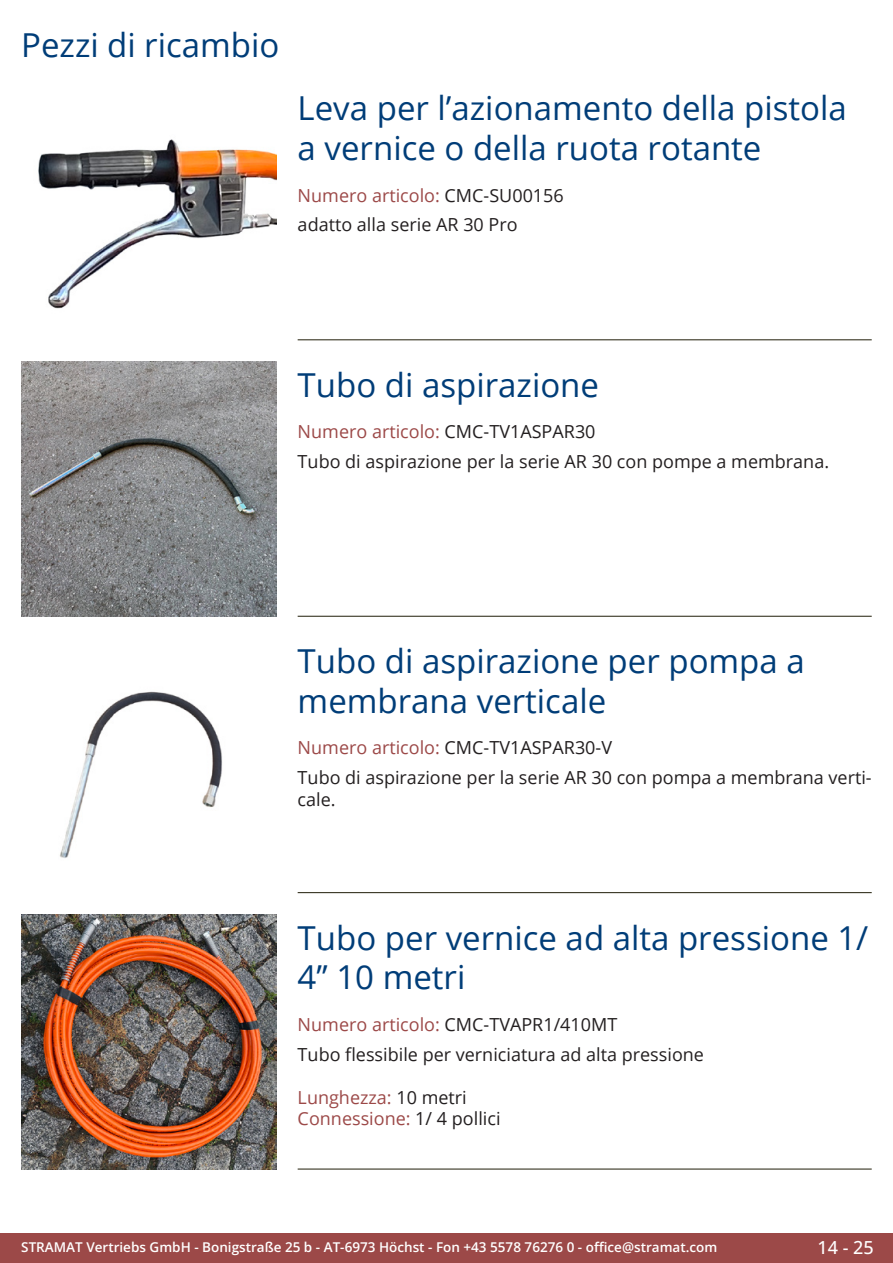
<style>
.page{position:relative;width:893px;height:1263px;background:#fff}
.page>*{position:absolute;margin:0;border:0;box-sizing:border-box;transform-origin:0 0}
.Produkttitel{font:33px/39.6px "Open Sans";color:#003d78}
.RastTitel{font:33px "Open Sans";color:#003d78}
.Beschreibung_Text{font:18px/21.6px "Open Sans";color:#231f20}
.TechDaten_Überschrif{font:18px "Open Sans";color:#231f20}
.TechDaten_Überschrif-2{font:18px "Open Sans";color:#9c4948}
.Beschreibung_Text-2{font:18px/21.6px "Open Sans";color:#9c4948}
.t1{font:500 18px "Open Sans";color:#fff}
.t2{font:600 13.5px "Open Sans";color:#fff}
.s1{color:#231f20}
.s2{color:#9c4948}
</style>
<div class="page">
<div style="left:0;top:1233px;width:893px;height:30px;background:#9c4948"></div>
<hr style="left:298px;top:340px;width:574px;height:1px;background:#201d08">
<hr style="left:298px;top:616px;width:574px;height:1px;background:#201d08">
<hr style="left:298px;top:892px;width:574px;height:1px;background:#201d08">
<hr style="left:298px;top:1169px;width:574px;height:1px;background:#201d08">
<img style="left:38px;top:139px;width:238px;height:170px">
<img style="left:21px;top:361px;width:255px;height:256px">
<img style="left:60px;top:691px;width:162px;height:167px">
<img style="left:21px;top:914px;width:255px;height:255px">
<p class="RastTitel" style="left:21px;top:22px;width:260px">Pezzi di ricambio</p>
<p class="Produkttitel" style="left:298px;top:88px;width:551px">Leva per l’azionamento della pistola a vernice o della ruota rotante</p>
<p class="TechDaten_Überschrif-2" style="left:298px;top:183px;width:268px">Numero articolo: <span class="s1">CMC-SU00156</span></p>
<p class="Beschreibung_Text" style="left:298px;top:214px;width:221px">adatto alla serie AR 30 Pro</p>
<p class="Produkttitel" style="left:298px;top:364px;width:303px">Tubo di aspirazione</p>
<p class="TechDaten_Überschrif-2" style="left:298px;top:420px;width:299px">Numero articolo: <span class="s1">CMC-TV1ASPAR30</span></p>
<p class="Beschreibung_Text" style="left:298px;top:450px;width:533px">Tubo di aspirazione per la serie AR 30 con pompe a membrana.</p>
<p class="Produkttitel" style="left:298px;top:640px;width:509px">Tubo di aspirazione per pompa a membrana verticale</p>
<p class="TechDaten_Überschrif" style="left:298px;top:735px;width:316px"><span class="s2">Numero articolo:</span> CMC-TV1ASPAR30-V</p>
<p class="Beschreibung_Text" style="left:298px;top:766px;width:574px">Tubo di aspirazione per la serie AR 30 con pompa a membrana verti&shy;cale.</p>
<p class="Produkttitel" style="left:298px;top:917px;width:572px">Tubo per vernice ad alta pressione 1/<br>4’’ 10 metri</p>
<p class="TechDaten_Überschrif" style="left:298px;top:1012px;width:321px"><span class="s2">Numero articolo:</span> CMC-TVAPR1/410MT</p>
<p class="Beschreibung_Text" style="left:298px;top:1043px;width:408px">Tubo flessibile per verniciatura ad alta pressione</p>
<p class="Beschreibung_Text-2" style="left:298px;top:1086px;width:204px">Lunghezza: <span class="s1">10 metri<br></span>Connessione: <span class="s1">1/ 4 pollici</span></p>
<p class="t2" style="left:21px;top:1238px;width:698px">STRAMAT Vertriebs GmbH - Bonigstraße 25 b - AT-6973 Höchst - Fon +43 5578 76276 0 - office@stramat.com</p>
<p class="t1" style="left:817px;top:1234px;width:58px">14 - 25</p>
</div>
